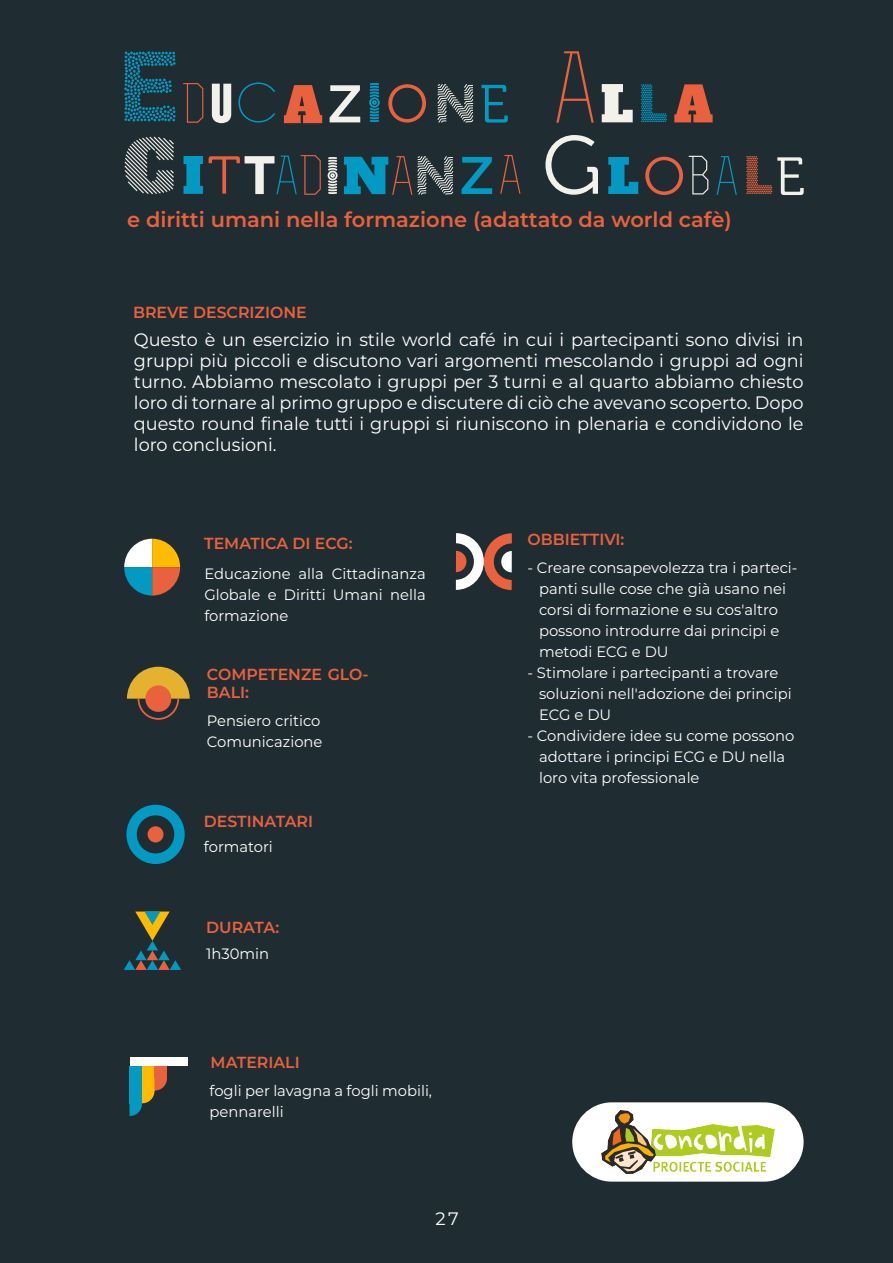
<style>
.page{position:relative;width:893px;height:1263px;background:#1f2c32}
.page>*{position:absolute;margin:0;border:0;box-sizing:border-box;transform-origin:0 0}
.t1{font:600 21px "Montserrat";color:#ea613d}
.t2{font:18px/21px "Montserrat";color:#fff;text-align:justify}
.t3{font:600 16.05px/17.7px "Montserrat";color:#ea613d}
.t4{font:15px/21px "Montserrat";color:#fff}
</style>
<div class="page">
<svg style="left:126px;top:805px;width:59px;height:59px"></svg>
<div style="left:148px;top:826px;width:16px;height:16px;background:#ea613d;border-radius:50%"></div>
<svg style="left:127px;top:667px;width:63px;height:53px"></svg>
<svg style="left:124px;top:539px;width:56px;height:57px"></svg>
<svg style="left:456px;top:533px;width:56px;height:57px"></svg>
<svg style="left:124px;top:911px;width:57px;height:59px"></svg>
<div style="left:129px;top:1057px;width:58px;height:9px;background:#fff"></div>
<div style="left:129px;top:1066px;width:13px;height:37px;background:#029ac3"></div>
<div style="left:142px;top:1066px;width:12px;height:24px;background:#fb0"></div>
<div style="left:154px;top:1066px;width:13px;height:12px;background:#ea613d"></div>
<svg style="left:129px;top:1078px;width:38px;height:38px"></svg>
<svg style="left:545px;top:135px;width:53px;height:60px"></svg>
<svg style="left:689px;top:156px;width:19px;height:38px"></svg>
<svg style="left:608px;top:157px;width:30px;height:37px"></svg>
<svg style="left:124px;top:137px;width:50px;height:57px"></svg>
<svg style="left:183px;top:156px;width:20px;height:38px"></svg>
<svg style="left:328px;top:157px;width:10px;height:37px"></svg>
<svg style="left:330px;top:85px;width:30px;height:37px"></svg>
<svg style="left:284px;top:85px;width:38px;height:38px"></svg>
<svg style="left:238px;top:82px;width:37px;height:41px"></svg>
<svg style="left:183px;top:83px;width:20px;height:40px"></svg>
<svg style="left:369px;top:83px;width:11px;height:39px"></svg>
<svg style="left:437px;top:84px;width:36px;height:39px"></svg>
<svg style="left:388px;top:84px;width:38px;height:39px"></svg>
<svg style="left:212px;top:84px;width:19px;height:39px"></svg>
<svg style="left:124px;top:51px;width:52px;height:71px"></svg>
<div style="left:572px;top:1102px;width:232px;height:79px;background:#fff;border-radius:40px"></div>
<img style="left:601px;top:1110px;width:174px;height:63px">
<svg style="left:481px;top:85px;width:27px;height:38px"></svg>
<svg style="left:556px;top:51px;width:38px;height:72px"></svg>
<svg style="left:602px;top:84px;width:31px;height:38px"></svg>
<svg style="left:641px;top:84px;width:26px;height:38px"></svg>
<svg style="left:674px;top:84px;width:39px;height:38px"></svg>
<svg style="left:209px;top:155px;width:112px;height:40px"></svg>
<svg style="left:344px;top:156px;width:109px;height:39px"></svg>
<svg style="left:461px;top:157px;width:31px;height:37px"></svg>
<svg style="left:500px;top:155px;width:20px;height:39px"></svg>
<svg style="left:645px;top:157px;width:38px;height:38px"></svg>
<svg style="left:746px;top:156px;width:58px;height:39px"></svg>
<svg style="left:716px;top:156px;width:21px;height:39px"></svg>
<h1 class="t1" style="left:127px;top:206px;width:606px">e diritti umani nella formazione (adattato da world cafè)</h1>
<p class="t3" style="left:133px;top:303px;width:175px">BREVE DESCRIZIONE</p>
<p class="t2" style="left:134px;top:328px;width:671px">Questo è un esercizio in stile world café in cui i partecipanti sono divisi in gruppi più piccoli e discutono vari argomenti mescolando i gruppi ad ogni turno. Abbiamo mescolato i gruppi per 3 turni e al quarto abbiamo chiesto loro di tornare al primo gruppo e discutere di ciò che avevano scoperto. Dopo questo round finale tutti i gruppi si riuniscono in plenaria e condividono le loro conclusioni.</p>
<p class="t3" style="left:204px;top:534px;width:150px">TEMATICA DI ECG:</p>
<p class="t4" style="left:204px;top:563px;width:223px;text-align:justify">Educazione alla Cittadinanza Globale e Diritti Umani nella formazione</p>
<p class="t3" style="left:207px;top:665px;width:163px">COMPETENZE GLO-<br>BALI:</p>
<p class="t4" style="left:207px;top:709px;width:117px">Pensiero critico<br>Comunicazione</p>
<p class="t3" style="left:204px;top:811px;width:111px">DESTINATARI</p>
<p class="t4" style="left:204px;top:836px;width:70px">formatori</p>
<p class="t3" style="left:206px;top:918px;width:74px">DURATA:</p>
<p class="t4" style="left:206px;top:942px;width:64px">1h30min</p>
<p class="t3" style="left:211px;top:1053px;width:91px">MATERIALI</p>
<p class="t4" style="left:210px;top:1079px;width:224px">fogli per lavagna a fogli mobili, pennarelli</p>
<p class="t2" style="left:435px;top:1208px;width:25px">27</p>
<p class="t3" style="left:527px;top:530px;width:99px">OBBIETTIVI:</p>
<p class="t4" style="left:539px;top:557px;width:260px;text-indent:-12px">- Creare consapevolezza tra i parteci&shy;panti sulle cose che già usano nei corsi di formazione e su cos'altro possono introdurre dai principi e metodi ECG e DU</p>
<p class="t4" style="left:539px;top:662px;width:254px;text-indent:-12px">- Stimolare i partecipanti a trovare soluzioni nell'adozione dei principi<br>ECG e DU</p>
<p class="t4" style="left:539px;top:725px;width:257px;text-indent:-12px">- Condividere idee su come possono adottare i principi ECG e DU nella loro vita professionale</p>
</div>
